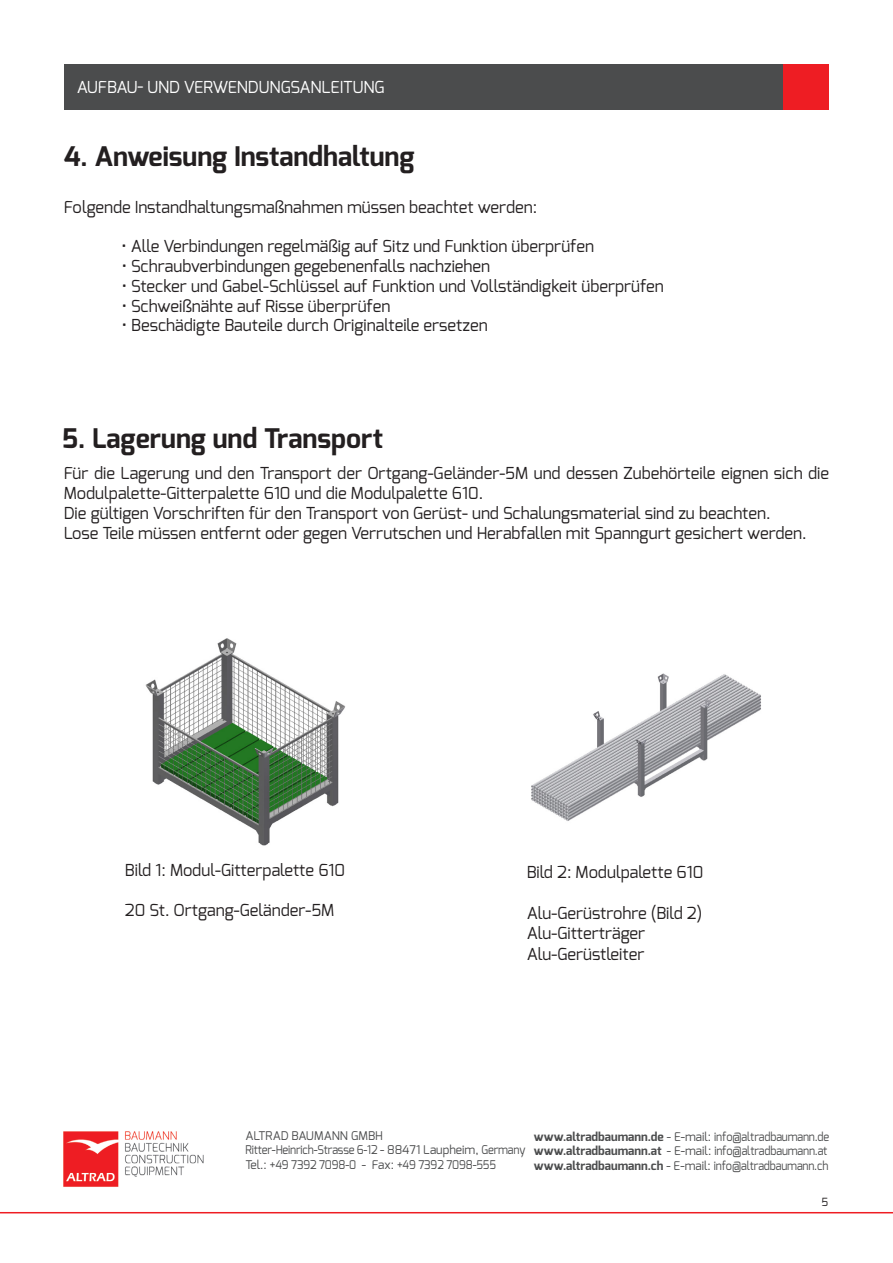
<style>
.page{position:relative;width:893px;height:1263px;background:#fff}
.page>*{position:absolute;margin:0;border:0;box-sizing:border-box;transform-origin:0 0}
.t1{font:700 27px "Exo";color:#231f20}
.t2{font:16.5px/19.8px "Exo";color:#231f20}
.t3{font:16.5px "Exo";letter-spacing:-.01em;color:#fff}
.t4{font:12px/14.4px "Exo";letter-spacing:-.015em;color:#4b4c4d}
.t5{font:11.25px "Exo";color:#231f20}
.s1{font-weight:700}
</style>
<div class="page">
<hr style="left:0;top:1212px;width:893px;height:1px;background:#ee1d23">
<img style="left:63px;top:1131px;width:140px;height:56px">
<div style="left:64px;top:64px;width:718px;height:45px;background:#4b4c4d"></div>
<div style="left:784px;top:64px;width:45px;height:45px;background:#ee1d23"></div>
<img style="left:145px;top:638px;width:201px;height:208px">
<img style="left:531px;top:673px;width:230px;height:148px">
<p class="t3" style="left:77px;top:76px;width:309px">AUFBAU- UND VERWENDUNGSANLEITUNG</p>
<h1 class="t1" style="left:64px;top:139px;width:352px">4. Anweisung Instandhaltung</h1>
<p class="t2" style="left:64px;top:197px;width:475px">Folgende Instandhaltungsmaßnahmen müssen beachtet werden:</p>
<p class="t2" style="left:122px;top:236px;width:474px">• Alle Verbindungen regelmäßig auf Sitz und Funktion überprüfen</p>
<p class="t2" style="left:122px;top:256px;width:370px">• Schraubverbindungen gegebenenfalls nachziehen</p>
<p class="t2" style="left:122px;top:276px;width:543px">• Stecker und Gabel-Schlüssel auf Funktion und Vollständigkeit überprüfen</p>
<p class="t2" style="left:122px;top:296px;width:270px">• Schweißnähte auf Risse überprüfen</p>
<p class="t2" style="left:122px;top:315px;width:367px">• Beschädigte Bauteile durch Originalteile ersetzen</p>
<h1 class="t1" style="left:62px;top:421px;width:322px">5. Lagerung und Transport</h1>
<p class="t2" style="left:64px;top:463px;width:767px">Für die Lagerung und den Transport der Ortgang-Geländer-5M und dessen Zubehörteile eignen sich die Modulpalette-Gitterpalette 610 und die Modulpalette 610.<br>Die gültigen Vorschriften für den Transport von Gerüst- und Schalungsmaterial sind zu beachten.<br>Lose Teile müssen entfernt oder gegen Verrutschen und Herabfallen mit Spanngurt gesichert werden.</p>
<p class="t2" style="left:125px;top:860px;width:222px">Bild 1: Modul-Gitterpalette 610</p>
<p class="t2" style="left:125px;top:900px;width:211px">20 St. Ortgang-Geländer-5M</p>
<p class="t2" style="left:527px;top:862px;width:178px">Bild 2: Modulpalette 610</p>
<p class="t2" style="left:527px;top:903px;width:177px">Alu-Gerüstrohre (Bild 2)<br>Alu-Gitterträger</p>
<p class="t2" style="left:527px;top:944px;width:119px">Alu-Gerüstleiter</p>
<p class="t4" style="left:245px;top:1128px;width:282px">ALTRAD BAUMANN GMBH<br>Ritter-Heinrich-Strasse 6-12 - 88471 Laupheim, Germany<br>Tel.: +49 7392 7098-0 - Fax: +49 7392 7098-555</p>
<p class="t4" style="left:534px;top:1129px;width:297px"><span class="s1">www.altradbaumann.de</span> - E-mail: info@altradbaumann.de <span class="s1">www.altradbaumann.at</span> - E-mail: info@altradbaumann.at <span class="s1">www.altradbaumann.ch</span> - E-mail: info@altradbaumann.ch</p>
<p class="t5" style="left:821px;top:1195px;width:8px">5</p>
</div>
